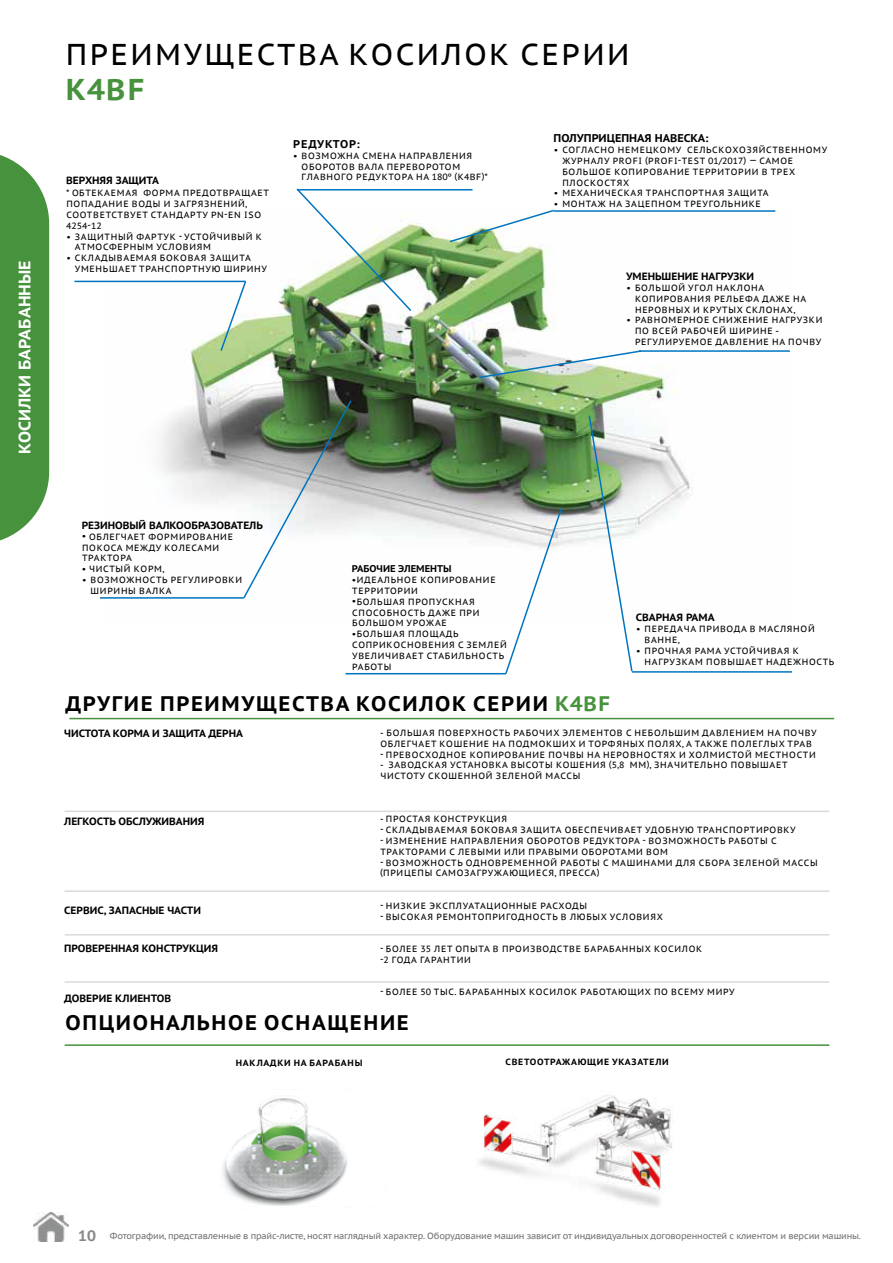
<style>
.page{position:relative;width:893px;height:1263px;background:#fff}
.page>*{position:absolute;margin:0;border:0;box-sizing:border-box;transform-origin:0 0}
.t1{font:30px "PT Sans Caption";letter-spacing:.08em;color:#000}
.t2{font:700 30px "PT Sans Caption";color:#47923d}
.t3{font:700 21px "PT Sans Caption";letter-spacing:.08em;color:#000}
.t4{font:700 16.5px "PT Sans Caption";color:#fff}
.t5{font:700 11.25px "PT Sans Caption";color:#000}
.t6{font:700 11.25px "PT Sans Caption";letter-spacing:.08em;color:#000}
.t7{font:700 10.5px "PT Sans Caption";color:#000}
.t8{font:700 9.75px "PT Sans Caption";color:#000}
.t9{font:9px/10.8px "PT Sans Caption";letter-spacing:.08em;color:#000}
.t10{font:9px "PT Sans Caption";letter-spacing:-.02em;color:#706f6f}
.t11{font:700 9px "PT Sans Caption";letter-spacing:.08em;color:#000}
.s1{font-style:inherit}
.s2{color:#47923d}
.s3{font-weight:700;font-size:15px;color:#878787}
</style>
<div class="page">
<img style="left:106px;top:210px;width:670px;height:335px">
<svg style="left:0;top:155px;width:49px;height:386px;background:#589c4f"></svg>
<img style="left:33px;top:1212px;width:35px;height:29px">
<svg style="left:448px;top:209px;width:107px;height:34px"></svg>
<svg style="left:295px;top:188px;width:118px;height:125px"></svg>
<img style="left:478px;top:349px;width:165px;height:30px">
<svg style="left:587px;top:414px;width:47px;height:258px"></svg>
<svg style="left:242px;top:399px;width:111px;height:200px"></svg>
<svg style="left:504px;top:507px;width:59px;height:168px"></svg>
<svg style="left:219px;top:279px;width:28px;height:74px"></svg>
<img style="left:222px;top:1098px;width:126px;height:108px">
<hr style="left:553px;top:210px;width:222px;height:2px;background:#0075bf">
<hr style="left:297px;top:189px;width:175px;height:2px;background:#0075bf">
<hr style="left:639px;top:350px;width:151px;height:2px;background:#0075bf">
<hr style="left:632px;top:671px;width:160px;height:2px;background:#0075bf">
<hr style="left:100px;top:597px;width:144px;height:2px;background:#0075bf">
<hr style="left:345px;top:673px;width:161px;height:1px;background:#0075bf">
<hr style="left:74px;top:281px;width:172px;height:1px;background:#0075bf">
<img style="left:479px;top:1095px;width:195px;height:112px">
<hr style="left:65px;top:810px;width:764px;height:2px;background:#dadada">
<hr style="left:65px;top:981px;width:764px;height:2px;background:#dadada">
<hr style="left:65px;top:890px;width:764px;height:2px;background:#dadada">
<hr style="left:65px;top:934px;width:764px;height:1px;background:#dadada">
<hr style="left:65px;top:1044px;width:764px;height:2px;background:#47923d">
<hr style="left:69px;top:718px;width:765px;height:1px;background:#47923d">
<h3 class="t4" style="left:14px;top:454px;width:195px;rotate:-90deg">КОСИЛКИ БАРАБАННЫЕ</h3>
<h1 class="t1" style="left:66px;top:35px;width:565px">ПРЕИМУЩЕСТВА КОСИЛОК СЕРИИ</h1>
<h1 class="t2" style="left:66px;top:69px;width:80px">K4BF</h1>
<p class="t5" style="left:554px;top:131px;width:157px">ПОЛУПРИЦЕПНАЯ НАВЕСКА:</p>
<p class="t9" style="left:562px;top:144px;width:266px;text-indent:-9px">• СОГЛАСНО НЕМЕЦКОМУ СЕЛЬСКОХОЗЯЙСТВЕННОМУ ЖУРНАЛУ PROFI (PROFI-TEST 01/2017) — САМОЕ БОЛЬШОЕ КОПИРОВАНИE ТЕРРИТОРИИ В ТРЕХ ПЛОСКОСТЯХ</p>
<p class="t9" style="left:554px;top:188px;width:216px">• МЕХАНИЧЕСКАЯ ТРАНСПОРТНАЯ ЗАЩИТА</p>
<p class="t9" style="left:554px;top:198px;width:208px">• МОНТАЖ НА ЗАЦЕПНОМ ТРЕУГОЛЬНИКЕ</p>
<p class="t6" style="left:293px;top:136px;width:68px">РЕДУКТОР:</p>
<p class="t9" style="left:302px;top:150px;width:188px;text-indent:-9px">• ВОЗМОЖНА СМЕНА НАПРАВЛЕНИЯ<br>ОБОРОТОВ ВАЛА ПЕРЕВОРОТОМ<br>ГЛАВНОГО РЕДУКТОРА НА 180º (K4BF)*</p>
<p class="t7" style="left:66px;top:174px;width:94px">ВЕРХНЯЯ ЗАЩИТА</p>
<p class="t9" style="left:66px;top:188px;width:205px">* <span class="s1">О</span>БТЕКАЕМАЯ ФОРМА ПРЕДОТВРАЩАЕТ<br>ПОПАДАНИЕ ВОДЫ И ЗАГРЯЗНЕНИЙ,<br>СООТВЕТСТВУЕТ СТАНДАРТУ PN-EN ISO<br>4254-12</p>
<p class="t9" style="left:75px;top:231px;width:188px;text-indent:-9px">• ЗАЩИТНЫЙ ФАРТУК - УСТОЙЧИВЫЙ К<br>АТМОСФЕРНЫМ УСЛОВИЯМ</p>
<p class="t9" style="left:75px;top:252px;width:194px;text-indent:-9px">• СКЛАДЫВАЕМАЯ БОКОВАЯ ЗАЩИТА<br>УМЕНЬШАЕТ ТРАНСПОРТНУЮ ШИРИНУ</p>
<p class="t7" style="left:626px;top:270px;width:129px">УМЕНЬШЕНИЕ НАГРУЗКИ</p>
<p class="t9" style="left:635px;top:282px;width:173px;text-indent:-9px">• БОЛЬШОЙ УГОЛ НАКЛОНА<br>КОПИРОВАНИЯ РЕЛЬЕФА ДАЖЕ НА<br>НЕРОВНЫХ И КРУТЫХ СКЛОНАХ,</p>
<p class="t9" style="left:635px;top:315px;width:189px;text-indent:-9px">• РАВНОМЕРНОЕ СНИЖЕНИЕ НАГРУЗКИ<br>ПО ВСЕЙ РАБОЧЕЙ ШИРИНЕ -<br>РЕГУЛИРУЕМОЕ ДАВЛЕНИЕ НА ПОЧВУ</p>
<p class="t7" style="left:82px;top:518px;width:183px">РЕЗИНОВЫЙ ВАЛКООБРАЗОВАТЕЛЬ</p>
<p class="t9" style="left:82px;top:531px;width:153px">• ОБЛЕГЧАЕТ ФОРМИРОВАНИЕ<br>ПОКОСА МЕЖДУ КОЛЕСАМИ<br>ТРАКТОРА</p>
<p class="t9" style="left:82px;top:563px;width:84px">• ЧИСТЫЙ КОРМ,</p>
<p class="t9" style="left:91px;top:574px;width:153px;text-indent:-9px">• ВОЗМОЖНОСТЬ РЕГУЛИРОВКИ<br>ШИРИНЫ ВАЛКА</p>
<p class="t8" style="left:352px;top:562px;width:101px">РАБОЧИЕ ЭЛЕМЕНТЫ</p>
<p class="t9" style="left:352px;top:574px;width:145px">•ИДЕАЛЬНОЕ КОПИРОВАНИЕ<br>ТЕРРИТОРИИ</p>
<p class="t9" style="left:352px;top:596px;width:129px">•БОЛЬШАЯ ПРОПУСКНАЯ<br>СПОСОБНОСТЬ ДАЖЕ ПРИ<br>БОЛЬШОМ УРОЖАЕ</p>
<p class="t9" style="left:352px;top:628px;width:156px">•БОЛЬШАЯ ПЛОЩАДЬ<br>СОПРИКОСНОВЕНИЯ С ЗЕМЛЕЙ<br>УВЕЛИЧИВАЕТ СТАБИЛЬНОСТЬ<br>РАБОТЫ</p>
<h2 class="t3" style="left:65px;top:689px;width:546px">ДРУГИЕ ПРЕИМУЩЕСТВА КОСИЛОК СЕРИИ <span class="s2">K4BF</span></h2>
<p class="t7" style="left:636px;top:611px;width:80px">СВАРНАЯ РАМА</p>
<p class="t9" style="left:645px;top:623px;width:172px;text-indent:-9px">• ПЕРЕДАЧА ПРИВОДА В МАСЛЯНОЙ<br>ВАННЕ,</p>
<p class="t9" style="left:645px;top:645px;width:191px;text-indent:-9px">• ПРОЧНАЯ РАМА УСТОЙЧИВАЯ К<br>НАГРУЗКАМ ПОВЫШАЕТ НАДЕЖНОСТЬ</p>
<p class="t7" style="left:64px;top:727px;width:180px">ЧИСТОТА КОРМА И ЗАЩИТА ДЕРНА</p>
<p class="t7" style="left:64px;top:815px;width:142px">ЛЕГКОСТЬ ОБСЛУЖИВАНИЯ</p>
<p class="t7" style="left:64px;top:903px;width:138px">СЕРВИС, ЗАПАСНЫЕ ЧАСТИ</p>
<p class="t7" style="left:64px;top:941px;width:155px">ПРОВЕРЕННАЯ КОНСТРУКЦИЯ</p>
<p class="t7" style="left:64px;top:991px;width:108px">ДОВЕРИЕ КЛИЕНТОВ</p>
<p class="t9" style="left:380px;top:727px;width:438px"><span class="s1">-</span> БОЛЬШАЯ ПОВЕРХНОСТЬ РАБОЧИХ ЭЛЕМЕНТОВ С НЕБОЛЬШИМ ДАВЛЕНИЕМ НА ПОЧВУ<br>ОБЛЕГЧАЕТ КОШЕНИЕ НА ПОДМОКШИХ И ТОРФЯНЫХ ПОЛЯХ, А ТАКЖЕ ПОЛЕГЛЫХ ТРАВ</p>
<p class="t9" style="left:380px;top:749px;width:437px">- ПРЕВОСХОДНОЕ КОПИРОВАНИЕ ПОЧВЫ НА НЕРОВНОСТЯХ И ХОЛМИСТОЙ МЕСТНОСТИ</p>
<p class="t9" style="left:380px;top:759px;width:409px">- ЗАВОДСКАЯ УСТАНОВКА ВЫСОТЫ КОШЕНИЯ (5,8 ММ), ЗНАЧИТЕЛЬНО ПОВЫШАЕТ<br>ЧИСТОТУ СКОШЕННОЙ ЗЕЛЕНОЙ МАССЫ</p>
<p class="t9" style="left:380px;top:813px;width:128px">- ПРОСТАЯ КОНСТРУКЦИЯ</p>
<p class="t9" style="left:380px;top:824px;width:417px">- СКЛАДЫВАЕМАЯ БОКОВАЯ ЗАЩИТА ОБЕСПЕЧИВАЕТ УДОБНУЮ ТРАНСПОРТИРОВКУ</p>
<p class="t9" style="left:380px;top:835px;width:398px">- ИЗМЕНЕНИЕ НАПРАВЛЕНИЯ ОБОРОТОВ РЕДУКТОРА - ВОЗМОЖНОСТЬ РАБОТЫ С<br>ТРАКТОРАМИ С ЛЕВЫМИ ИЛИ ПРАВЫМИ ОБОРОТАМИ ВОМ</p>
<p class="t9" style="left:380px;top:857px;width:439px">- ВОЗМОЖНОСТЬ ОДНОВРЕМЕННОЙ РАБОТЫ С МАШИНАМИ ДЛЯ СБОРА ЗЕЛЕНОЙ МАССЫ (ПРИЦЕПЫ САМОЗАГРУЖАЮЩИЕСЯ, ПРЕССА)</p>
<p class="t9" style="left:380px;top:900px;width:209px">- НИЗКИЕ ЭКСПЛУАТАЦИОННЫЕ РАСХОДЫ</p>
<p class="t9" style="left:380px;top:911px;width:284px">- ВЫСОКАЯ РЕМОНТОПРИГОДНОСТЬ В ЛЮБЫХ УСЛОВИЯХ</p>
<p class="t9" style="left:380px;top:943px;width:324px">- БОЛЕЕ 35 ЛЕТ ОПЫТА В ПРОИЗВОДСТВЕ БАРАБАННЫХ КОСИЛОК -2 ГОДА ГАРАНТИИ</p>
<p class="t9" style="left:380px;top:986px;width:356px">- БОЛЕЕ 50 ТЫС. БАРАБАННЫХ КОСИЛОК РАБОТАЮЩИХ ПО ВСЕМУ МИРУ</p>
<h2 class="t3" style="left:65px;top:1009px;width:345px">ОПЦИОНАЛЬНОЕ ОСНАЩЕНИЕ</h2>
<p class="t11" style="left:236px;top:1057px;width:128px">НАКЛАДКИ НА БАРАБАНЫ</p>
<p class="t11" style="left:505px;top:1056px;width:165px">СВЕТООТРАЖАЮЩИЕ УКАЗАТЕЛИ</p>
<p class="t10" style="left:78px;top:1230px;width:784px"><span class="s3">10</span> Фотографии, представленные в прайс-листе, носят наглядный характер. Оборудование машин зависит от индивидуальных договоренностей с клиентом и версии машины.</p>
</div>
